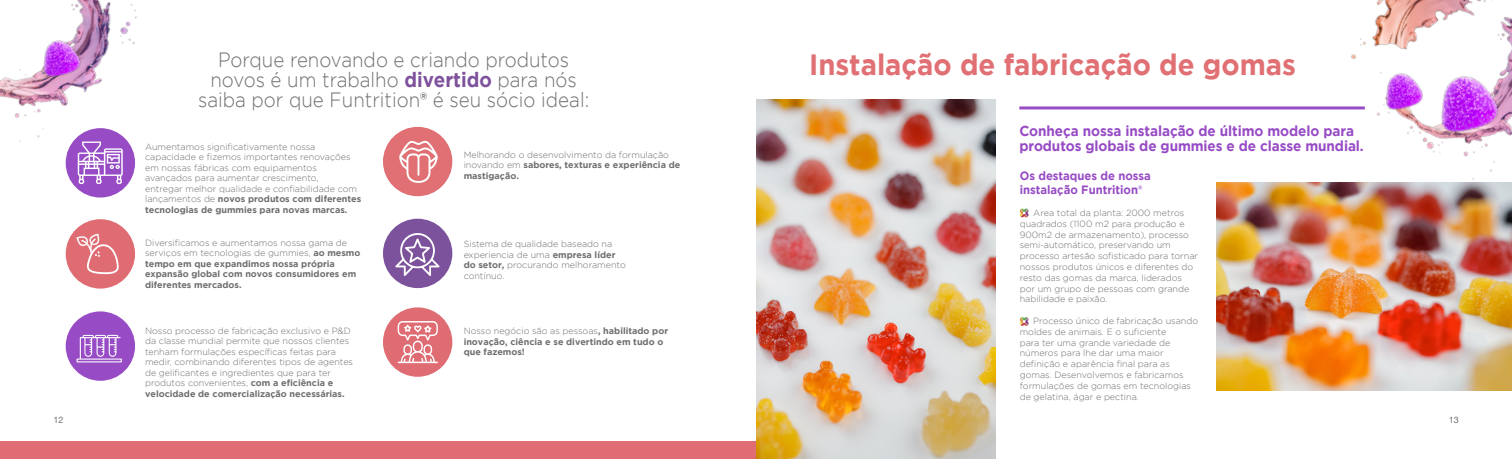
<style>
.page{position:relative;width:1512px;height:459px;background:#fff}
.page>*{position:absolute;margin:0;border:0;box-sizing:border-box;transform-origin:0 0}
.t1{font:700 29.25px "Gotham";color:#e07073;scale:.94 1}
.t2{font:300 20.62px/20.2px "Gotham";color:#706f6f;text-align:center;scale:.91 1}
.t3{font:700 14.4px/15px "Gotham";letter-spacing:-.005em;color:#974bc5;scale:.94 1}
.t4{font:700 12px/14.4px "Gotham";color:#974bc5;scale:.94 1}
.t5{font:300 9px/10.5px "Gotham";color:#706f6f}
.t6{font:700 9px/10.5px "Gotham";color:#706f6f}
.t7{font:9px "Helvetica Neue";color:#706f6f}
.s1{font-weight:700;color:#7d519c}
.s2{font-weight:500}
.s3{font-weight:700}
.s4{font-weight:300}
</style>
<div class="page">
<div style="left:66px;top:219px;width:69px;height:70px;background:#df6c73;border-radius:50%"></div>
<div style="left:66px;top:311px;width:69px;height:70px;background:#974bc5;border-radius:50%"></div>
<div style="left:383px;top:127px;width:69px;height:69px;background:#e07073;border-radius:50%"></div>
<div style="left:383px;top:219px;width:69px;height:69px;background:#7d529c;border-radius:50%"></div>
<div style="left:383px;top:307px;width:69px;height:70px;background:#df6c73;border-radius:50%"></div>
<svg style="left:77px;top:335px;width:45px;height:27px"></svg>
<svg style="left:399px;top:141px;width:39px;height:42px"></svg>
<div style="left:66px;top:128px;width:69px;height:70px;background:#974bc5;border-radius:50%"></div>
<svg style="left:78px;top:182px;width:44px;height:2px"></svg>
<img style="left:14px;top:2px;width:123px;height:180px">
<img style="left:1303px;top:109px;width:209px;height:74px">
<svg style="left:395px;top:233px;width:45px;height:43px"></svg>
<svg style="left:398px;top:321px;width:40px;height:42px"></svg>
<img style="left:0;top:0;width:104px;height:104px">
<img style="left:1333px;top:54px;width:26px;height:83px">
<img style="left:1359px;top:0;width:153px;height:174px">
<img style="left:1216px;top:183px;width:296px;height:207px">
<hr style="left:1019px;top:106px;width:346px;height:3px;background:#974bc5">
<div style="left:0;top:442px;width:757px;height:17px;background:#df6d73"></div>
<svg style="left:76px;top:234px;width:43px;height:40px"></svg>
<img style="left:756px;top:100px;width:240px;height:359px">
<svg style="left:1020px;top:208px;width:9px;height:10px"></svg>
<svg style="left:1020px;top:317px;width:9px;height:9px"></svg>
<h2 class="t2" style="left:198px;top:49px;width:431px">Porque renovando e criando produtos novos é um trabalho <span class="s1">divertido</span> para nós saiba por que Funtrition<span class="s2">®</span> é seu sócio ideal:</h2>
<p class="t5" style="left:145px;top:141px;width:218px">Aumentamos significativamente nossa capacidade e fizemos importantes renovações em nossas fábricas com equipamentos avançados para aumentar crescimento,<br>entregar melhor qualidade e confiabilidade com lançamentos de <span class="s3">novos produtos com diferentes tecnologias de gummies para novas marcas.</span></p>
<p class="t5" style="left:464px;top:149px;width:218px">Melhorando o desenvolvimento da formulação inovando em <span class="s3">sabores, texturas e experiência de mastigação.</span></p>
<p class="t6" style="left:145px;top:237px;width:217px"><span class="s4">Diversificamos e aumentamos nossa gama de serviços em tecnologias de gummies,</span> ao mesmo tempo em que expandimos nossa própria expansão global com novos consumidores em diferentes mercados.</p>
<p class="t5" style="left:464px;top:239px;width:164px">Sistema de qualidade baseado na experiencia de uma <span class="s3">empresa líder do setor,</span> procurando melhoramento contínuo.</p>
<p class="t5" style="left:145px;top:325px;width:209px">Nosso processo de fabricação exclusivo e P&amp;D da classe mundial permite que nossos clientes tenham formulações específicas feitas para medir, combinando diferentes tipos de agentes de gelificantes e ingredientes que para ter produtos convenientes, <span class="s3">com a eficiência e velocidade de comercialização necessárias.</span></p>
<p class="t6" style="left:464px;top:326px;width:206px"><span class="s4">Nosso negócio são as pessoas</span>, habilitado por inovação, ciência e se divertindo em tudo o que fazemos!</p>
<h1 class="t1" style="left:809px;top:47px;width:519px">Instalação de fabricação de gomas</h1>
<h3 class="t3" style="left:1019px;top:123px;width:368px">Conheça nossa instalação de último modelo para produtos globais de gummies e de classe mundial.</h3>
<h3 class="t4" style="left:1020px;top:168px;width:141px">Os destaques de nossa instalação Funtrition<span class="s2">®</span></h3>
<p class="t5" style="left:1020px;top:207px;width:180px;line-height:10.8px;text-indent:14px">Area total da planta: 2000 metros quadrados (1100 m2 para produção e 900m2 de armazenamento), processo semi-automático, preservando um processo artesão sofisticado para tornar nossos produtos únicos e diferentes do resto das gomas da marca, liderados por um grupo de pessoas com grande habilidade e paixão.</p>
<p class="t5" style="left:1020px;top:315px;width:180px;line-height:10.8px;text-indent:14px">Processo único de fabricação usando moldes de animais. E o suficiente<br>para ter uma grande variedade de números para lhe dar uma maior definição e aparência final para as gomas. Desenvolvemos e fabricamos formulações de gomas em tecnologias de gelatina, ágar e pectina.</p>
<p class="t7" style="left:53px;top:413px;width:12px">12</p>
<p class="t7" style="left:1449px;top:413px;width:12px">13</p>
</div>
